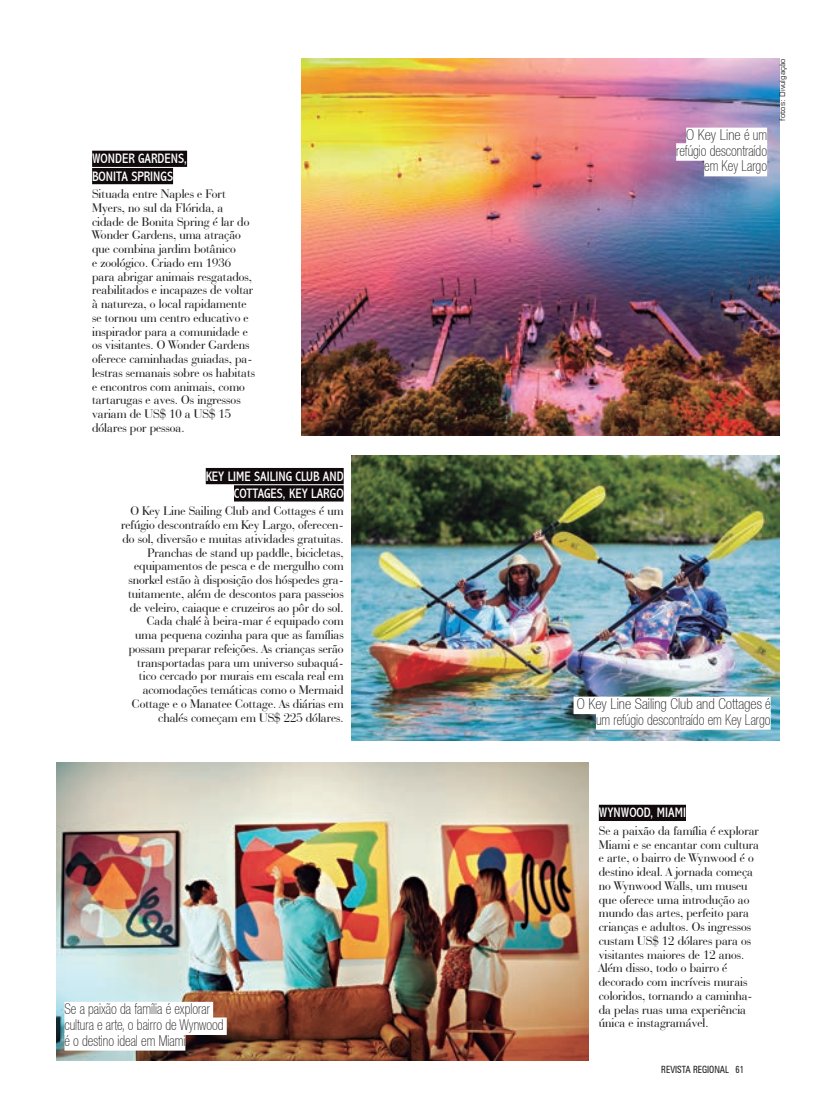
<style>
.page{position:relative;width:815px;height:1099px;background:#fff}
.page>*{position:absolute;margin:0;border:0;box-sizing:border-box;transform-origin:0 0}
.w_LEGENDA_-_FIO_BRAN{font:100 condensed 15px/15.6px "Helvetica 37";color:#231f20;text-align:right}
.w_LEGENDA_-_FIO_BRAN-2{font:100 condensed 15px/15.6px "Helvetica 37";color:#231f20;scale:.9 1}
.w_TARJA_abadi{font:condensed 13.75px "Abadi";color:#fff}
.w_texto_serifa_BAUER{font:13.12px/13.8px "Bauer Bodoni BT";color:#231f20}
.t1{font:condensed 10px "Zurich BT";color:#231f20;scale:.9 1}
.w_crédito{font:7.5px "Square 721 BT";color:#231f20}
</style>
<div class="page">
<img style="left:351px;top:455px;width:429px;height:286px">
<img style="left:301px;top:58px;width:479px;height:377px">
<img style="left:57px;top:762px;width:532px;height:298px">
<div style="left:206px;top:468px;width:138px;height:16px;background:#110a0c"></div>
<div style="left:234px;top:485px;width:110px;height:16px;background:#110a0c"></div>
<div style="left:599px;top:804px;width:87px;height:17px;background:#110a0c"></div>
<div style="left:92px;top:151px;width:95px;height:16px;background:#110a0c"></div>
<div style="left:92px;top:168px;width:81px;height:16px;background:#110a0c"></div>
<div style="left:686px;top:128px;width:81px;height:17px;background:#fff"></div>
<div style="left:676px;top:143px;width:91px;height:18px;background:#fff"></div>
<div style="left:704px;top:159px;width:63px;height:17px;background:#fff"></div>
<div style="left:574px;top:696px;width:197px;height:18px;background:#fff"></div>
<div style="left:596px;top:712px;width:175px;height:17px;background:#fff"></div>
<div style="left:64px;top:1001px;width:149px;height:18px;background:#fff"></div>
<div style="left:64px;top:1017px;width:163px;height:17px;background:#fff"></div>
<div style="left:64px;top:1033px;width:121px;height:17px;background:#fff"></div>
<p class="w_TARJA_abadi" style="left:92px;top:151px;width:96px">WONDER GARDENS,</p>
<p class="w_TARJA_abadi" style="left:92px;top:168px;width:82px">BONITA SPRINGS</p>
<p class="w_texto_serifa_BAUER" style="left:92px;top:187px;width:165px">Situada entre Naples e Fort<br>Myers, no sul da Flórida, a cidade de Bonita Spring é lar do<br>Wonder Gardens, uma atração que combina jardim botânico<br>e zoológico. Criado em 1936 para abrigar animais resgatados, reabilitados e incapazes de voltar à natureza, o local rapidamente se tornou um centro educativo e inspirador para a comunidade e os visitantes. O Wonder Gardens oferece caminhadas guiadas, pa&shy;lestras semanais sobre os habitats e encontros com animais, como tartarugas e aves. Os ingressos variam de US$ 10 a US$ 15 dólares por pessoa.</p>
<p class="w_TARJA_abadi" style="left:206px;top:468px;width:139px">KEY LIME SAILING CLUB AND</p>
<p class="w_TARJA_abadi" style="left:234px;top:485px;width:111px">COTTAGES, KEY LARGO</p>
<p class="w_texto_serifa_BAUER" style="left:121px;top:504px;width:224px;text-align:right">O Key Line Sailing Club and Cottages é um refúgio descontraído em Key Largo, oferecen&shy;do sol, diversão e muitas atividades gratuitas.<br>Pranchas de stand up paddle, bicicletas, equipamentos de pesca e de mergulho com snorkel estão à disposição dos hóspedes gra&shy;tuitamente, além de descontos para passeios de veleiro, caiaque e cruzeiros ao pôr do sol.<br>Cada chalé à beira-mar é equipado com<br>uma pequena cozinha para que as famílias possam preparar refeições. As crianças serão transportadas para um universo subaquá&shy;tico cercado por murais em escala real em acomodações temáticas como o Mermaid Cottage e o Manatee Cottage. As diárias em chalés começam em US$ 225 dólares.</p>
<p class="w_LEGENDA_-_FIO_BRAN-2" style="left:64px;top:1001px;width:178px">Se a paixão da família é explorar cultura e arte, o bairro de Wynwood é o destino ideal em Miami</p>
<p class="w_LEGENDA_-_FIO_BRAN" style="left:676px;top:127px;width:92px">O Key Line é um refúgio descontraído em Key Largo</p>
<p class="w_crédito" style="left:778px;top:121px;width:64px;rotate:-90deg">fotos: Divulgação</p>
<p class="w_LEGENDA_-_FIO_BRAN" style="left:577px;top:696px;width:195px">O Key Line Sailing Club and Cottages é um refúgio descontraído em Key Largo</p>
<p class="w_TARJA_abadi" style="left:599px;top:804px;width:89px">WYNWOOD, MIAMI</p>
<p class="w_texto_serifa_BAUER" style="left:599px;top:823px;width:162px">Se a paixão da família é explorar<br>Miami e se encantar com cultura e arte, o bairro de Wynwood é o destino ideal. A jornada começa no Wynwood Walls, um museu que oferece uma introdução ao mundo das artes, perfeito para crianças e adultos. Os ingressos custam US$ 12 dólares para os visitantes maiores de 12 anos.<br>Além disso, todo o bairro é decorado com incríveis murais coloridos, tornando a caminha&shy;da pelas ruas uma experiência única e instagramável.</p>
<p class="t1" style="left:661px;top:1063px;width:94px">REVISTA REGIONAL 61</p>
</div>
